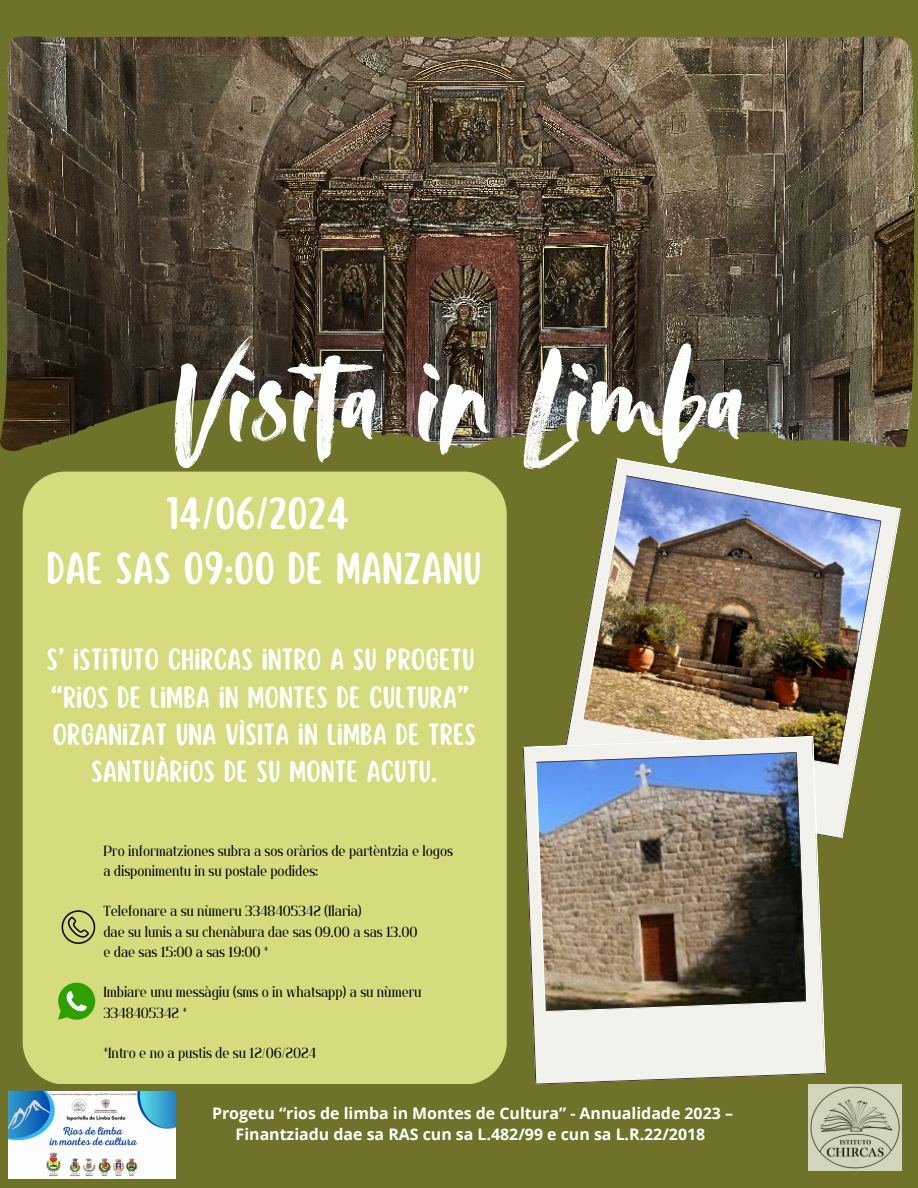
<style>
.page{position:relative;width:918px;height:1188px;background:#6f7329}
.page>*{position:absolute;margin:0;border:0;box-sizing:border-box;transform-origin:0 0}
.t1{font:143.4px "Avallon";color:#fdfdfb}
.t2{font:39.6px/54.8px "Scripter";color:#fff;text-align:center}
.t3{font:26.85px/37px "Scripter";color:#fff;text-align:center}
.t4{font:700 15.9px/21.3px "Open Sans";color:#fff;text-align:center}
.t5{font:14.55px/20.2px "Flatory Serif 400 Semi Cond";color:#000}
</style>
<div class="page">
<img style="left:809px;top:1085px;width:92px;height:85px">
<img style="left:0;top:36px;width:915px;height:415px">
<svg style="left:567px;top:654px;width:15px;height:82px"></svg>
<img style="left:582px;top:458px;width:319px;height:381px">
<svg style="left:535px;top:1074px;width:291px;height:11px"></svg>
<img style="left:523px;top:736px;width:303px;height:338px">
<div style="left:23px;top:472px;width:484px;height:612px;background:#d6db7e"></div>
<img style="left:9px;top:1092px;width:166px;height:86px">
<svg style="left:62px;top:910px;width:33px;height:34px"></svg>
<svg style="left:58px;top:983px;width:37px;height:37px"></svg>
<h2 class="t1" style="left:169px;top:317px;width:576px">Vìsita in Limba</h2>
<p class="t2" style="left:46px;top:488px;width:437px">14/06/2024<br>DAE SAS 09:00 DE MANZANU</p>
<p class="t3" style="left:46px;top:643px;width:431px">S’ ISTITUTO CHIRCAS INTRO A SU PROGETU “RIOS DE LIMBA IN MONTES DE CULTURA” ORGANIZAT UNA VÌSITA IN LIMBA DE TRES SANTUÀRIOS DE SU MONTE ACUTU.</p>
<p class="t5" style="left:103px;top:841px;width:351px">Pro informatziones subra a sos oràrios de partèntzia e logos a disponimentu in su postale podides:</p>
<p class="t5" style="left:103px;top:901px;width:260px">Telefonare a su nùmeru 3348405342 (Ilaria)</p>
<p class="t5" style="left:103px;top:922px;width:316px">dae su lunis a su chenàbura dae sas 09.00 a sas 13.00</p>
<p class="t5" style="left:103px;top:942px;width:167px">e dae sas 15:00 a sas 19:00 *</p>
<p class="t5" style="left:103px;top:982px;width:320px">Imbiare unu messàgiu (sms o in whatsapp) a su nùmeru<br>3348405342 *</p>
<p class="t5" style="left:103px;top:1043px;width:214px">*Intro e no a pustis de su 12/06/2024</p>
<p class="t4" style="left:212px;top:1102px;width:522px">Progetu “rios de limba in Montes de Cultura” - Annualidade 2023 –<br>Finantziadu dae sa RAS cun sa L.482/99 e cun sa L.R.22/2018</p>
</div>
